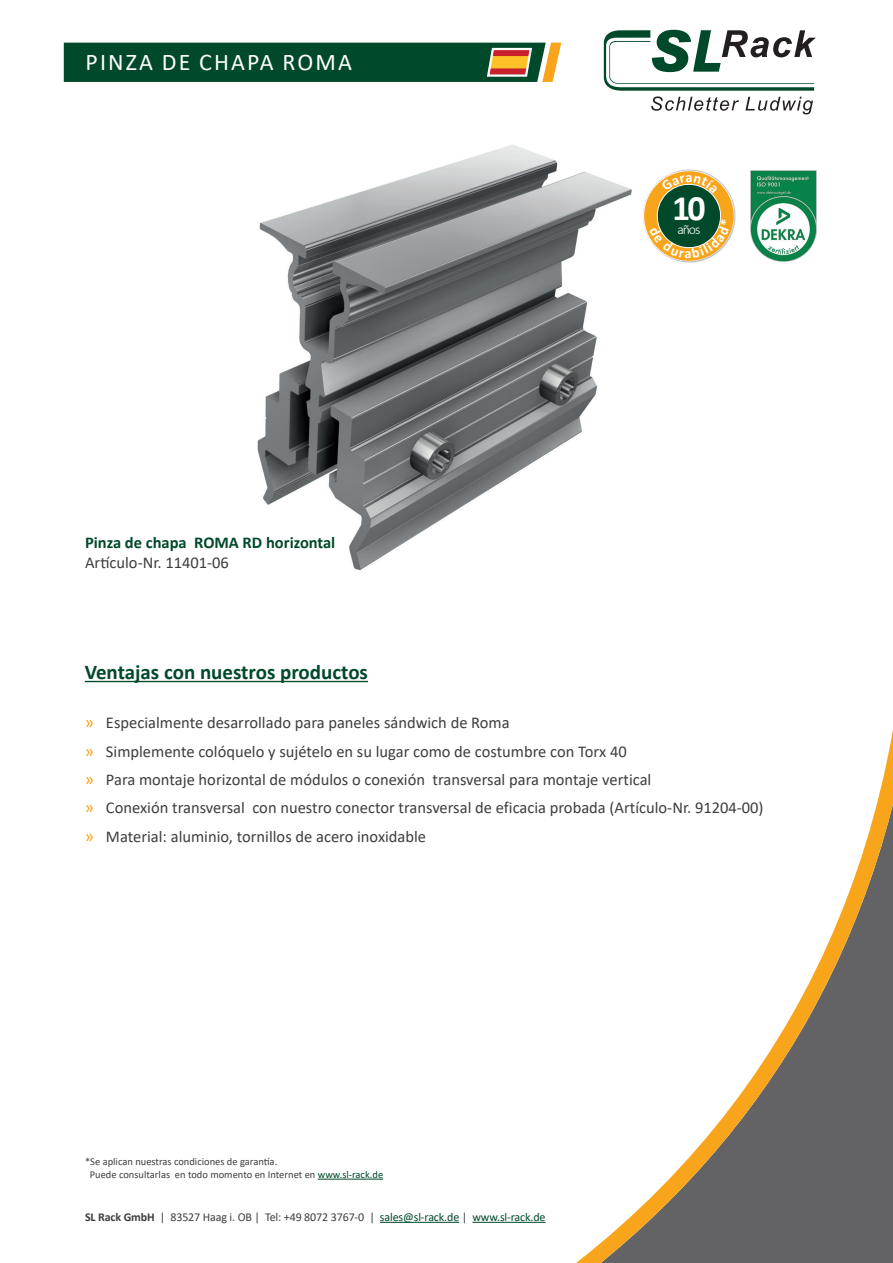
<style>
.page{position:relative;width:893px;height:1263px;background:#fff}
.page>*{position:absolute;margin:0;border:0;box-sizing:border-box;transform-origin:0 0}
.t1{font:700 35.85px "Calibri";color:#fff}
.t2{font:24px "Calibri";letter-spacing:.09em;color:#fff}
.t3{font:700 21px "Calibri";color:#00492a}
.t4{font:16.5px/28.3px "Calibri";color:#3e3e3f}
.t5{font:700 16.5px "Calibri";color:#00492a}
.t6{font:700 14.4px "Calibri";color:#fff}
.t7{font:300 13.8px "Calibri";color:#fff}
.t8{font:12px "Calibri";letter-spacing:-.01em;color:#3e3e3f}
.t9{font:10.5px/12.6px "Calibri";color:#3e3e3f}
.s1{font-size:18px;color:#f9a51b}
.s2{color:#00492a}
.s3{font-weight:700}
</style>
<div class="page">
<svg style="left:604px;top:30px;width:212px;height:84px"></svg>
<hr style="left:380px;top:1222px;width:79px;height:1px;background:#00492a">
<hr style="left:472px;top:1222px;width:74px;height:1px;background:#00492a">
<svg style="left:64px;top:43px;width:497px;height:39px;background:#185331"></svg>
<svg style="left:576px;top:730px;width:317px;height:533px"></svg>
<img style="left:257px;top:144px;width:375px;height:427px">
<hr style="left:85px;top:681px;width:283px;height:1px;background:#00492a">
<hr style="left:318px;top:1179px;width:65px;height:1px;background:#00492a">
<div style="left:642px;top:169px;width:94px;height:94px;background:#231f20;opacity:.3"></div>
<img style="left:750px;top:170px;width:66px;height:91px">
<svg style="left:649px;top:176px;width:80px;height:82px;background:#858540"></svg>
<h2 class="t2" style="left:86px;top:45px;width:268px">PINZA DE CHAPA ROMA</h2>
<p class="t5" style="left:85px;top:531px;width:252px">Pinza de chapa ROMA RD horizontal</p>
<p class="t4" style="left:85px;top:548px;width:145px">Artículo-Nr. 11401-06</p>
<p class="t6" style="left:686px;top:167px;width:9px">a</p>
<h1 class="t1" style="left:672px;top:183px;width:35px">10</h1>
<p class="t7" style="left:677px;top:221px;width:25px">años</p>
<p class="t6" style="left:684px;top:243px;width:9px">a</p>
<p class="t3" style="left:85px;top:657px;width:285px">Ventajas con nuestros productos</p>
<p class="t4" style="left:85px;top:708px;width:680px"><span class="s1">»</span> Especialmente desarrollado para paneles sándwich de Roma<br><span class="s1">»</span> Simplemente colóquelo y sujételo en su lugar como de costumbre con Torx 40<br><span class="s1">»</span> Para montaje horizontal de módulos o conexión transversal para montaje vertical<br><span class="s1">»</span> Conexión transversal con nuestro conector transversal de eficacia probada (Artículo-Nr. 91204-00) <span class="s1">»</span> Material: aluminio, tornillos de acero inoxidable</p>
<p class="t9" style="left:90px;top:1155px;width:295px;text-indent:-5px">*Se aplican nuestras condiciones de garantía.<br>Puede consultarlas en todo momento en Internet en <span class="s2">www.sl-rack.de</span></p>
<p class="t8" style="left:85px;top:1208px;width:462px"><span class="s3">SL Rack GmbH</span> | 83527 Haag i. OB | Tel: +49 8072 3767-0 | <span class="s2">sales@sl-rack.de</span> | <span class="s2">www.sl-rack.de</span></p>
</div>
